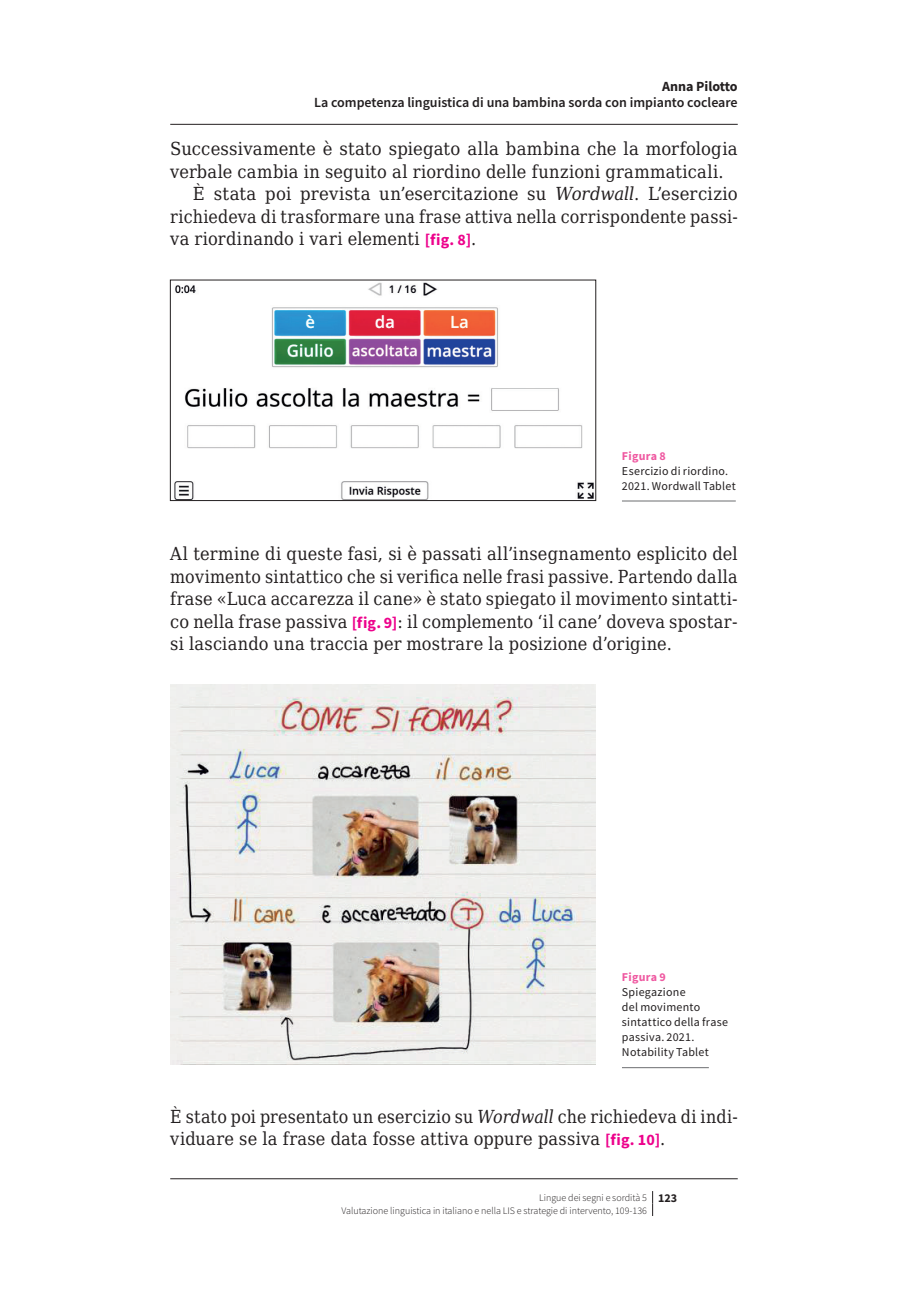
<style>
.page{position:relative;width:908px;height:1304px;background:#fff}
.page>*{position:absolute;margin:0;border:0;box-sizing:border-box;transform-origin:0 0}
._031-ecf-para-1{font:18px/22.4px "DejaVu Serif Condensed";letter-spacing:.015em;color:#231f20}
._032-ecf-para-2{font:18px/22.4px "DejaVu Serif Condensed";letter-spacing:.01em;color:#231f20;text-align:justify}
.t1{font:600 14px "Source Sans Pro";color:#231f20}
.t2{font:700 14px "Source Sans Pro";color:#231f20}
._055f-ecf-figura-didascalia_sx___filetto{font:12px/15px "Source Sans Pro";letter-spacing:.02em;color:#231f20}
.t3{font:300 10px/12.4px "Source Sans Pro";color:#231f20}
.s1{font-style:italic}
.s2{font-family:"Source Sans Pro";font-weight:700;font-size:16px;color:#ed028c}
.s3{font-weight:700;color:#ef59a1}
.s4{font-weight:700;font-size:12px}
</style>
<div class="page">
<svg style="left:652px;top:1191px;width:1px;height:25px"></svg>
<img style="left:174px;top:282px;width:419px;height:217px">
<div style="left:170px;top:280px;width:425px;height:221px;border:1px solid #231f20"></div>
<img style="left:170px;top:685px;width:425px;height:380px">
<hr style="left:621px;top:501px;width:114px;height:1px;background:#6c6d70">
<hr style="left:621px;top:1067px;width:87px;height:1px;background:#6c6d70">
<hr style="left:170px;top:124px;width:567px;height:1px;background:#231f20">
<hr style="left:170px;top:1178px;width:567px;height:1px;background:#231f20">
<p class="t2" style="left:661px;top:77px;width:77px">Anna Pilotto</p>
<p class="t1" style="left:314px;top:94px;width:425px">La competenza linguistica di una bambina sorda con impianto cocleare</p>
<p class="_031-ecf-para-1" style="left:170px;top:137px;width:568px">Successivamente è stato spiegato alla bambina che la morfologia verbale cambia in seguito al riordino delle funzioni grammaticali.</p>
<p class="_032-ecf-para-2" style="left:170px;top:182px;width:568px;text-indent:23px">È stata poi prevista un’esercitazione su <span class="s1">Wordwall</span>. L’esercizio richiedeva di trasformare una frase attiva nella corrispondente passi&shy;va riordinando i vari elementi <span class="s2">[fig. 8]</span>.</p>
<p class="_055f-ecf-figura-didascalia_sx___filetto" style="left:621px;top:448px;width:115px"><span class="s3">Figura 8<br></span>Esercizio di riordino.<br>2021. Wordwall Tablet</p>
<p class="_031-ecf-para-1" style="left:170px;top:542px;width:568px;text-align:justify">Al termine di queste fasi, si è passati all’insegnamento esplicito del movimento sintattico che si verifica nelle frasi passive. Partendo dalla frase «Luca accarezza il cane» è stato spiegato il movimento sintatti&shy;co nella frase passiva <span class="s2">[fig. 9]</span>: il complemento ‘il cane’ doveva spostar&shy;si lasciando una traccia per mostrare la posizione d’origine.</p>
<p class="_055f-ecf-figura-didascalia_sx___filetto" style="left:621px;top:970px;width:108px"><span class="s3">Figura 9<br></span>Spiegazione<br>del movimento sintattico della frase passiva. 2021.<br>Notability Tablet</p>
<p class="_031-ecf-para-1" style="left:170px;top:1105px;width:568px">È stato poi presentato un esercizio su <span class="s1">Wordwall</span> che richiedeva di indi&shy;viduare se la frase data fosse attiva oppure passiva <span class="s2">[fig. 10]</span>.</p>
<p class="t3" style="left:341px;top:1191px;width:337px;text-indent:198px">Lingue dei segni e sordità 5 <span class="s4">123<br></span>Valutazione linguistica in italiano e nella LIS e strategie di intervento, 109-136</p>
</div>
